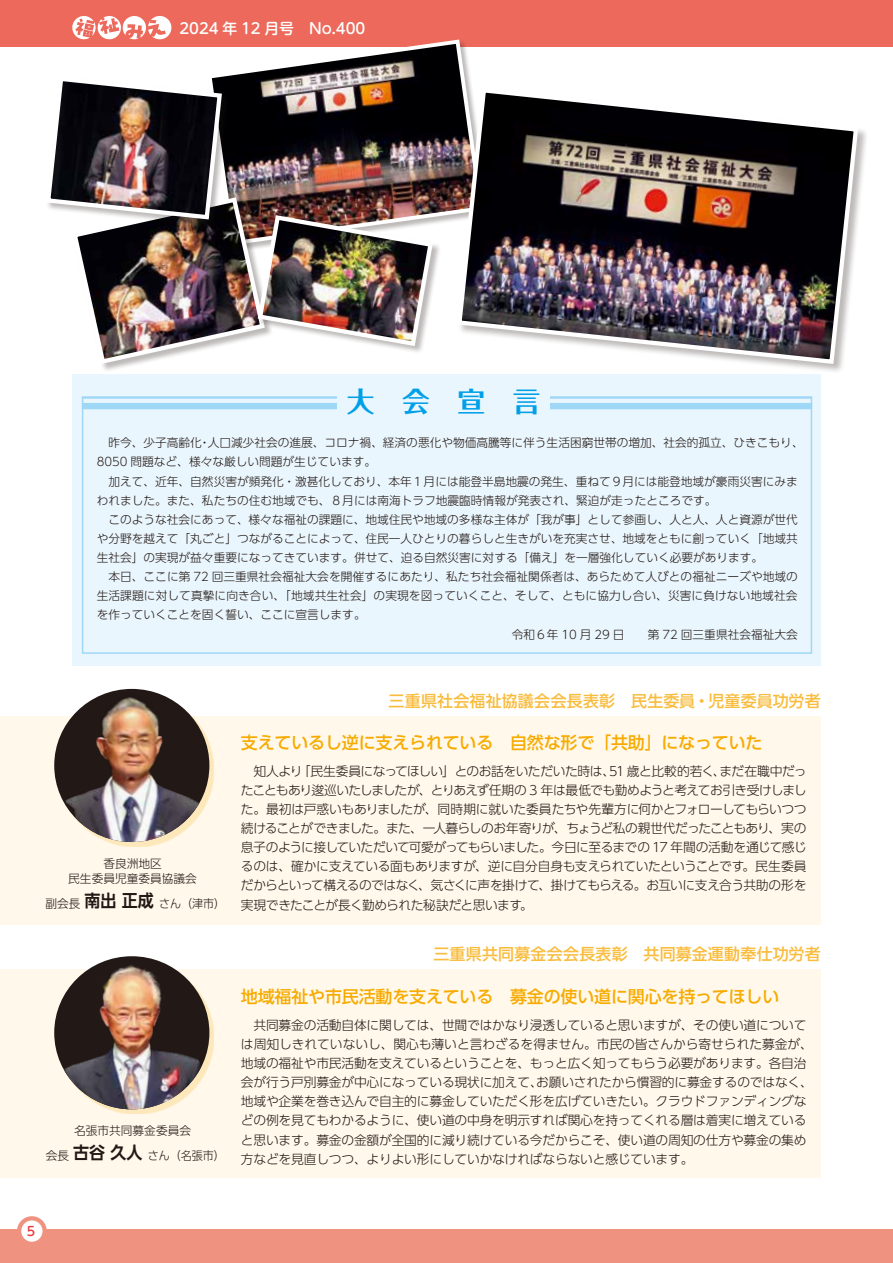
<style>
.page{position:relative;width:893px;height:1263px;background:#fff}
.page>*{position:absolute;margin:0;border:0;box-sizing:border-box;transform-origin:0 0}
.t1{font:700 27.6px "Folk Pro";color:#00a0e9}
.t2{font:500 16.95px "UD Shin Go Pr 6 N";letter-spacing:-.01em;color:#f7ab00}
.t3{font:700 16.95px "UD Shin Go Pr 6 N De";color:#221815;scale:.94 1}
.t4{font:500 15.9px "UD Shin Go Pr 6 N";letter-spacing:.015em;color:#f9bc3d}
.t5{font:500 14.85px "UD Shin M Go Pr 6 N";color:#fff}
.t6{font:300 12.75px/19.2px "UD Shin Go Pr 6 N";letter-spacing:-.015em;color:#221815}
.t7{font:300 12.75px "UD Shin Go Pr 6 N";letter-spacing:-.05em;color:#221815}
.t8{font:300 12.75px "UD Shin Go Pr 6 N";letter-spacing:-.04em;color:#221815}
.t9{font:300 12.75px "UD Shin Go Pr 6 N";letter-spacing:-.055em;color:#221815}
.t10{font:300 12.75px "UD Shin Go Pr 6 N";letter-spacing:-.045em;color:#221815}
.t11{font:500 12.75px "UD Shin M Go Pr 6 N";color:#e8383d}
.t12{font:300 11.7px/14.9px "UD Shin Go Pr 6 N";color:#221815;text-align:center}
.t13{font:300 11.7px "UD Shin Go Pr 6 N";color:#221815;scale:.94 1}
</style>
<div class="page">
<div style="left:0;top:0;width:893px;height:47px;background:#ec695b"></div>
<div style="left:0;top:1230px;width:893px;height:33px;background:#f09280"></div>
<svg style="left:19px;top:1218px;width:26px;height:26px"></svg>
<div style="left:17px;top:1216px;width:30px;height:30px;border:4px solid #f09280;border-radius:50%"></div>
<svg style="left:72px;top:16px;width:100px;height:24px"></svg>
<div style="left:72px;top:374px;width:749px;height:291px;background:#eaf6fd"></div>
<hr style="left:82px;top:396px;width:730px;height:3px;background:#9fd8f7">
<div style="left:82px;top:403px;width:730px;height:6px;background:#9fd8f7"></div>
<div style="left:337px;top:388px;width:213px;height:27px;background:#eaf6fd"></div>
<div style="left:0;top:716px;width:821px;height:209px;background:#fff8eb"></div>
<div style="left:59px;top:693px;width:155px;height:153px;background:#f7ab00;opacity:.2"></div>
<img style="left:54px;top:689px;width:155px;height:153px">
<div style="left:0;top:969px;width:821px;height:209px;background:#fff8eb"></div>
<div style="left:59px;top:961px;width:155px;height:153px;background:#f7ab00;opacity:.2"></div>
<img style="left:57px;top:956px;width:152px;height:153px">
<img style="left:242px;top:39px;width:229px;height:184px">
<div style="left:72px;top:197px;width:201px;height:175px;background:#221815;opacity:.3"></div>
<div style="left:258px;top:215px;width:183px;height:140px;background:#221815;opacity:.3"></div>
<img style="left:48px;top:74px;width:387px;height:292px">
<div style="left:457px;top:88px;width:411px;height:287px;background:#221815;opacity:.3"></div>
<img style="left:455px;top:86px;width:406px;height:280px">
<p class="t5" style="left:179px;top:16px;width:187px">2024 年 12 月号　No.400</p>
<h1 class="t1" style="left:347px;top:378px;width:195px">大　会　宣　言</h1>
<p class="t12" style="left:208px;top:435px;width:597px">人口減少社会の進展、コロナ禍、経済の悪化や物価高騰等に伴う生活困窮世帯の増加、社会的孤立、ひきこもり、</p>
<p class="t12" style="left:97px;top:435px;width:107px">　昨今、少子高齢化</p>
<p class="t12" style="left:97px;top:454px;width:281px">8050 問題など、様々な厳しい問題が生じています。</p>
<p class="t12" style="left:97px;top:473px;width:703px">　加えて、近年、自然災害が頻発化・激甚化しており、本年１月には能登半島地震の発生、重ねて９月には能登地域が豪雨災害にみま</p>
<p class="t12" style="left:97px;top:492px;width:621px">われました。また、私たちの住む地域でも、８月には南海トラフ地震臨時情報が発表され、緊迫が走ったところです。</p>
<p class="t12" style="left:97px;top:511px;width:703px">　このような社会にあって、様々な福祉の課題に、地域住民や地域の多様な主体が「我が事」として参画し、人と人、人と資源が世代</p>
<p class="t12" style="left:97px;top:531px;width:703px">や分野を越えて「丸ごと」つながることによって、住民一人ひとりの暮らしと生きがいを充実させ、地域をともに創っていく「地域共</p>
<p class="t12" style="left:97px;top:550px;width:668px">生社会」の実現が益々重要になってきています。併せて、迫る自然災害に対する「備え」を一層強化していく必要があります。</p>
<p class="t12" style="left:97px;top:569px;width:703px">　本日、ここに第 72 回三重県社会福祉大会を開催するにあたり、私たち社会福祉関係者は、あらためて人びとの福祉ニーズや地域の</p>
<p class="t12" style="left:97px;top:588px;width:702px">生活課題に対して真摯に向き合い、「地域共生社会」の実現を図っていくこと、そして、ともに協力し合い、災害に負けない地域社会</p>
<p class="t12" style="left:97px;top:607px;width:270px">を作っていくことを固く誓い、ここに宣言します。</p>
<p class="t12" style="left:512px;top:626px;width:288px">令和６年 10 月 29 日　　第 72 回三重県社会福祉大会</p>
<p class="t12" style="left:199px;top:435px;width:13px">・</p>
<p class="t12" style="left:68px;top:856px;width:130px">香良洲地区<br>民生委員児童委員協議会</p>
<p class="t13" style="left:159px;top:894px;width:72px">さん（津市(</p>
<h2 class="t3" style="left:85px;top:887px;width:75px">南出正成</h2>
<p class="t12" style="left:46px;top:895px;width:37px">副会長</p>
<p class="t12" style="left:148px;top:1118px;width:78px;line-height:24.5px;text-align:left;text-indent:-74px">名張市共同募金委員会<br>さん（名張市(</p>
<h2 class="t3" style="left:73px;top:1139px;width:75px">古谷久人</h2>
<p class="t12" style="left:46px;top:1147px;width:25px">会長</p>
<h3 class="t4" style="left:388px;top:688px;width:434px">三重県社会福祉協議会会長表彰　民生委員・児童委員功労者</h3>
<h2 class="t2" style="left:241px;top:728px;width:523px">支えているし逆に支えられている　自然な形で「共助」になっていた</h2>
<p class="t6" style="left:609px;top:761px;width:199px">51 歳と比較的若くまだ在職中だっ</p>
<p class="t6" style="left:713px;top:761px;width:14px">、</p>
<p class="t8" style="left:298px;top:760px;width:319px">「民生委員になってほしい」とのお話をいただいた時は、</p>
<p class="t6" style="left:241px;top:761px;width:63px">　知人より</p>
<p class="t7" style="left:241px;top:779px;width:567px">たこともあり逡巡いたしましたが、とりあえず任期の 3 年は最低でも勤めようと考えてお引き受けしまし</p>
<p class="t6" style="left:241px;top:799px;width:567px">た。最初は戸惑いもありましたが、同時期に就いた委員たちや先輩方に何かとフォローしてもらいつつ</p>
<p class="t9" style="left:241px;top:818px;width:567px">続けることができました。また、一人暮らしのお年寄りが、ちょうど私の親世代だったこともあり、実の</p>
<p class="t7" style="left:241px;top:837px;width:567px">息子のように接していただいて可愛がってもらいました。今日に至るまでの 17 年間の活動を通じて感じ</p>
<p class="t6" style="left:742px;top:856px;width:66px">。民生委員</p>
<p class="t6" style="left:241px;top:856px;width:505px">るのは、確かに支えている面もありますが、逆に自分自身も支えられていたということです</p>
<p class="t10" style="left:241px;top:875px;width:567px">だからといって構えるのではなく、気さくに声を掛けて、掛けてもらえる。お互いに支え合う共助の形を</p>
<p class="t6" style="left:520px;top:895px;width:14px">。</p>
<p class="t8" style="left:241px;top:894px;width:283px">実現できたことが長く勤められた秘訣だと思います</p>
<h3 class="t4" style="left:433px;top:941px;width:389px">三重県共同募金会会長表彰　共同募金運動奉仕功労者</h3>
<h2 class="t2" style="left:241px;top:982px;width:540px">地域福祉や市民活動を支えている　募金の使い道に関心を持ってほしい</h2>
<p class="t6" style="left:241px;top:1015px;width:567px">　共同募金の活動自体に関しては、世間ではかなり浸透していると思いますが、その使い道について</p>
<p class="t6" style="left:241px;top:1034px;width:573px">は周知しきれていないし、関心も薄いと言わざるを得ません。市民の皆さんから寄せられた募金が、</p>
<p class="t6" style="left:241px;top:1053px;width:567px">地域の福祉や市民活動を支えているということを、もっと広く知ってもらう必要があります。各自治</p>
<p class="t6" style="left:536px;top:1072px;width:278px">お願いされたから慣習的に募金するのではなく、</p>
<p class="t6" style="left:241px;top:1072px;width:567px">会が行う戸別募金が中心になっている現状に加えて、<br>地域や企業を巻き込んで自主的に募金していただく形を広げていきたい。クラウドファンディングなどの例を見てもわかるように、使い道の中身を明示すれば関心を持ってくれる層は着実に増えていると思います。募金の金額が全国的に減り続けている今だからこそ、使い道の周知の仕方や募金の集め方などを見直しつつ、よりよい形にしていかなければならないと感じています。</p>
<p class="t11" style="left:27px;top:1220px;width:10px">5</p>
</div>
